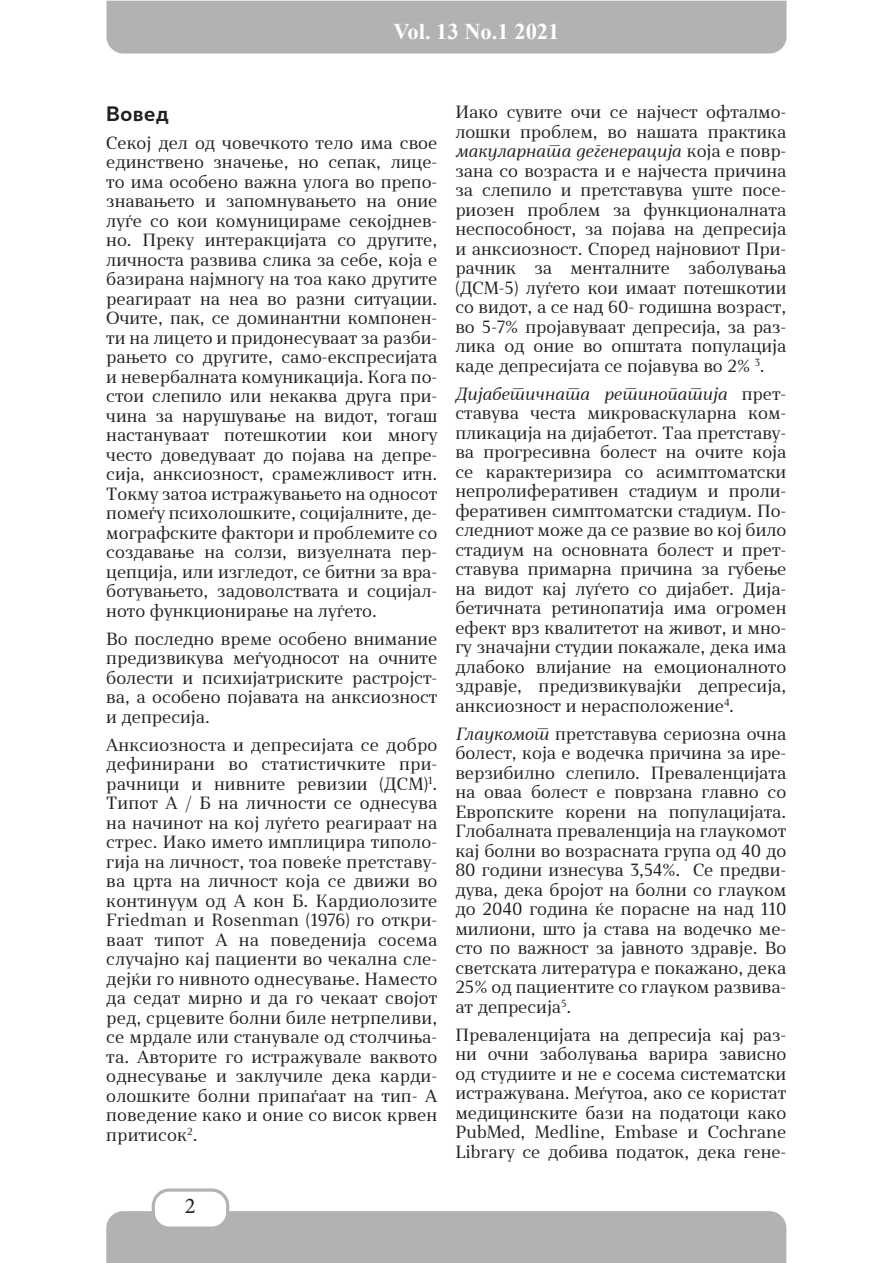
<style>
.page{position:relative;width:893px;height:1263px;background:#fff}
.page>*{position:absolute;margin:0;border:0;box-sizing:border-box;transform-origin:0 0}
.t1{font:700 22.5px "Times New Roman";color:#fff}
.t2{font:22.5px "Minion Pro";color:#231f20}
.t3{font:700 19.5px "Skola Sans";color:#231f20}
.t4{font:16.5px/19.5px "Skola Serif";color:#231f20;text-align:justify}
.s1{font-style:italic}
</style>
<div class="page">
<div style="left:106px;top:1px;width:680px;height:53px;background:#b2b2b2"></div>
<div style="left:106px;top:1211px;width:680px;height:52px;background:#b2b2b2"></div>
<div style="left:153px;top:1190px;width:75px;height:38px;background:#fff;border-radius:16px"></div>
<div style="left:152px;top:1188px;width:77px;height:42px;border:3px solid #b2b2b2;border-radius:16px"></div>
<p class="t1" style="left:393px;top:15px;width:168px">Vol. 13 No.1 2021</p>
<p class="t3" style="left:106px;top:101px;width:64px">Вовед</p>
<p class="t4" style="left:106px;top:133px;width:333px">Секој дел од човечкото тело има свое единствено значење, но сепак, лице&shy;то има особено важна улога во препо&shy;знавањето и запомнувањето на оние луѓе со кои комуницираме секојднев&shy;но. Преку интеракцијата со другите, личноста развива слика за себе, која е базирана најмногу на тоа како другите реагираат на неа во разни ситуации.<br>Очите, пак, се доминантни компонен&shy;ти на лицето и придонесуваат за разби&shy;рањето со другите, само-експресијата и невербалната комуникација. Кога по&shy;стои слепило или некаква друга при&shy;чина за нарушување на видот, тогаш настануваат потешкотии кои многу често доведуваат до појава на депре&shy;сија, анксиозност, срамежливост итн.<br>Токму затоа истражувањето на односот помеѓу психолошките, социјалните, де&shy;мографските фактори и проблемите со создавање на солзи, визуелната пер&shy;цепција, или изгледот, се битни за вра&shy;ботувањето, задоволствата и социјал&shy;ното функционирање на луѓето.</p>
<p class="t4" style="left:106px;top:629px;width:333px">Во последно време особено внимание предизвикува меѓуодносот на очните болести и психијатриските растројст&shy;ва, а особено појавата на анксиозност и депресија.</p>
<p class="t4" style="left:106px;top:735px;width:333px">Анксиозноста и депресијата се добро дефинирани во статистичките при&shy;рачници и нивните ревизии (ДСМ)<sup>1</sup>.<br>Типот А / Б на личности се однесува на начинот на кој луѓето реагираат на стрес. Иако името имплицира типоло&shy;гија на личност, тоа повеќе претставу&shy;ва црта на личност која се движи во континуум од А кон Б. Кардиолозите Friedman и Rosenman (1976) го откри&shy;ваат типот А на поведенија сосема случајно кај пациенти во чекална сле&shy;дејќи го нивното однесување. Наместо да седат мирно и да го чекаат својот ред, срцевите болни биле нетрпеливи, се мрдале или станувале од столчиња&shy;та. Авторите го истражувале ваквото однесување и заклучиле дека карди&shy;олошките болни припаѓаат на тип- А поведение како и оние со висок крвен притисок<sup>2</sup>.</p>
<h1 class="t2" style="left:185px;top:1190px;width:12px">2</h1>
<p class="t4" style="left:455px;top:102px;width:333px">Иако сувите очи се најчест офталмо&shy;лошки проблем, во нашата практика <span class="s1">макуларната дегенерација</span> која е повр&shy;зана со возраста и е најчеста причина за слепило и претставува уште посе&shy;риозен проблем за функционалната неспособност, за појава на депресија и анксиозност. Според најновиот При&shy;рачник за менталните заболувања (ДСМ-5) луѓето кои имаат потешкотии со видот, а се над 60- годишна возраст, во 5-7% пројавуваат депресија, за раз&shy;лика од оние во општата популација каде депресијата се појавува во 2% <sup>3</sup>.</p>
<p class="t4" style="left:455px;top:384px;width:333px"><span class="s1">Дијабетичната ретинопатија</span> прет&shy;ставува честа микроваскуларна ком&shy;пликација на дијабетот. Таа претставу&shy;ва прогресивна болест на очите која се карактеризира со асимптоматски непролиферативен стадиум и проли&shy;феративен симптоматски стадиум. По&shy;следниот може да се развие во кој било стадиум на основната болест и прет&shy;ставува примарна причина за губење на видот кај луѓето со дијабет. Дија&shy;бетичната ретинопатија има огромен ефект врз квалитетот на живот, и мно&shy;гу значајни студии покажале, дека има длабоко влијание на емоционалното здравје, предизвикувајќи депресија, анксиозност и нерасположение<sup>4</sup>.</p>
<p class="t4" style="left:455px;top:724px;width:333px"><span class="s1">Глаукомот</span> претставува сериозна очна болест, која е водечка причина за ире&shy;верзибилно слепило. Преваленцијата на оваа болест е поврзана главно со Европските корени на популацијата.<br>Глобалната преваленција на глаукомот кај болни во возрасната група од 40 до 80 години изнесува 3,54%. Се предви&shy;дува, дека бројот на болни со глауком до 2040 година ќе порасне на над 110 милиони, што ја става на водечко ме&shy;сто по важност за јавното здравје. Во светската литература е покажано, дека 25% од пациентите со глауком развива&shy;ат депресија<sup>5</sup>.</p>
<p class="t4" style="left:455px;top:1025px;width:333px">Преваленцијата на депресија кај раз&shy;ни очни заболувања варира зависно од студиите и не е сосема систематски истражувана. Меѓутоа, ако се користат медицинските бази на податоци како PubMed, Medline, Embase и Cochrane Library се добива податок, дека гене-</p>
</div>
